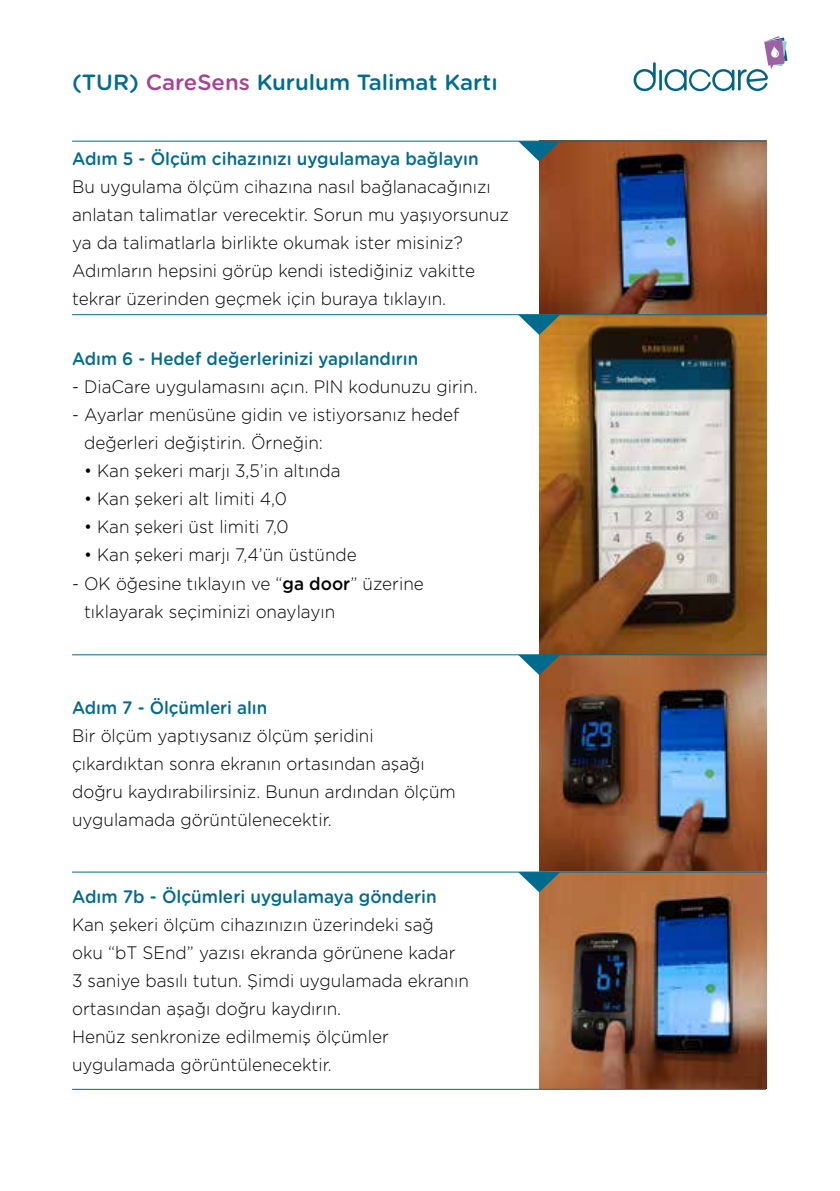
<style>
.page{position:relative;width:840px;height:1191px;background:#fff}
.page>*{position:absolute;margin:0;border:0;box-sizing:border-box;transform-origin:0 0}
.t1{font:500 22px "Gotham Rounded";color:#006b8d}
.t2{font:300 18px/28px "Gotham Rounded";color:#000;scale:.95 1}
.t3{font:300 18px/28px "Gotham Rounded";color:#000;scale:.94 1}
.t4{font:500 18px "Gotham Rounded";color:#006b8d;scale:.95 1}
.t5{font:500 18px "Gotham Rounded";color:#006b8d;scale:.94 1}
.s1{color:#a84191}
.s2{font-weight:500}
</style>
<div class="page">
<img style="left:539px;top:655px;width:226px;height:433px">
<img style="left:539px;top:142px;width:226px;height:172px">
<img style="left:539px;top:315px;width:226px;height:339px">
<hr style="left:659px;top:70px;width:2px;height:21px;background:#006680">
<svg style="left:633px;top:62px;width:22px;height:29px"></svg>
<svg style="left:664px;top:36px;width:123px;height:56px"></svg>
<svg style="left:519px;top:142px;width:41px;height:19px"></svg>
<hr style="left:72px;top:141px;width:693px;height:1px;background:#006b8d">
<svg style="left:518px;top:315px;width:42px;height:20px"></svg>
<hr style="left:72px;top:314px;width:693px;height:1px;background:#006b8d">
<svg style="left:518px;top:655px;width:42px;height:20px"></svg>
<hr style="left:72px;top:654px;width:693px;height:1px;background:#006b8d">
<svg style="left:518px;top:872px;width:42px;height:20px"></svg>
<hr style="left:72px;top:871px;width:693px;height:1px;background:#006b8d">
<hr style="left:72px;top:1088px;width:693px;height:1px;background:#006b8d">
<p class="t1" style="left:72px;top:66px;width:427px">(TUR) <span class="s1">CareSens</span> Kurulum Talimat Kartı</p>
<p class="t4" style="left:72px;top:145px;width:429px">Adım 5 - Ölçüm cihazınızı uygulamaya bağlayın</p>
<p class="t2" style="left:72px;top:171px;width:461px">Bu uygulama ölçüm cihazına nasıl bağlanacağınızı anlatan talimatlar verecektir. Sorun mu yaşıyorsunuz ya da talimatlarla birlikte okumak ister misiniz?<br>Adımların hepsini görüp kendi istediğiniz vakitte tekrar üzerinden geçmek için buraya tıklayın.</p>
<p class="t5" style="left:72px;top:346px;width:369px">Adım 6 - Hedef değerlerinizi yapılandırın</p>
<p class="t3" style="left:72px;top:372px;width:433px">- DiaCare uygulamasını açın. PIN kodunuzu girin.</p>
<p class="t3" style="left:84px;top:400px;width:400px;text-indent:-12px">- Ayarlar menüsüne gidin ve istiyorsanız hedef değerleri değiştirin. Örneğin:</p>
<p class="t3" style="left:84px;top:456px;width:274px">• Kan şekeri marjı 3,5’in altında</p>
<p class="t3" style="left:84px;top:484px;width:217px">• Kan şekeri alt limiti 4,0</p>
<p class="t3" style="left:84px;top:512px;width:219px">• Kan şekeri üst limiti 7,0</p>
<p class="t3" style="left:84px;top:540px;width:291px">• Kan şekeri marjı 7,4’ün üstünde</p>
<p class="t3" style="left:84px;top:568px;width:363px;text-indent:-12px">- OK öğesine tıklayın ve “<span class="s2">ga door</span>” üzerine tıklayarak seçiminizi onaylayın</p>
<p class="t5" style="left:72px;top:695px;width:209px">Adım 7 - Ölçümleri alın</p>
<p class="t2" style="left:72px;top:721px;width:405px">Bir ölçüm yaptıysanız ölçüm şeridini çıkardıktan sonra ekranın ortasından aşağı doğru kaydırabilirsiniz. Bunun ardından ölçüm uygulamada görüntülenecektir.</p>
<p class="t4" style="left:72px;top:884px;width:385px">Adım 7b - Ölçümleri uygulamaya gönderin</p>
<p class="t2" style="left:72px;top:910px;width:419px">Kan şekeri ölçüm cihazınızın üzerindeki sağ oku “bT SEnd” yazısı ekranda görünene kadar 3 saniye basılı tutun. Şimdi uygulamada ekranın ortasından aşağı doğru kaydırın.<br>Henüz senkronize edilmemiş ölçümler uygulamada görüntülenecektir.</p>
</div>
